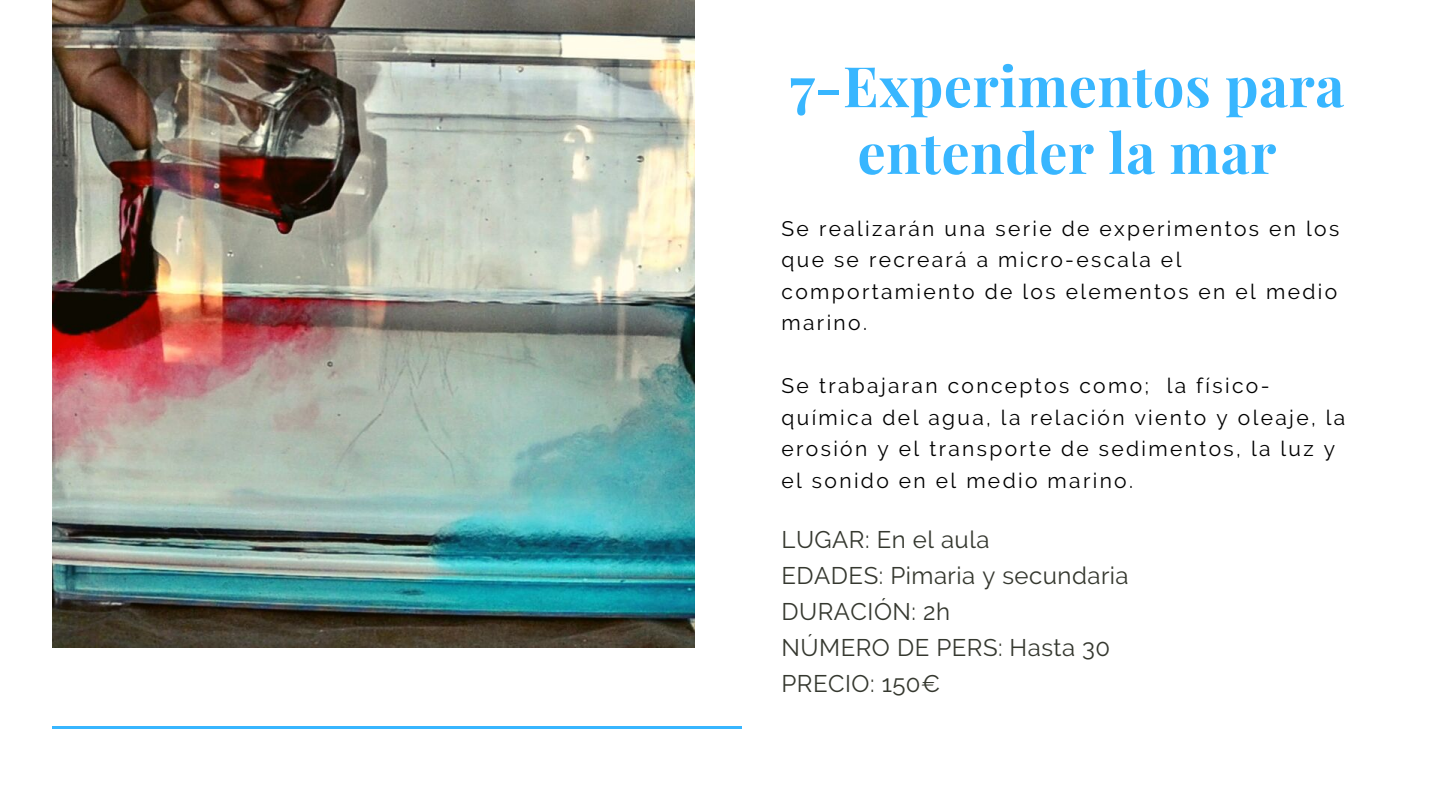
<style>
.page{position:relative;width:1440px;height:810px;background:#fff}
.page>*{position:absolute;margin:0;border:0;box-sizing:border-box;transform-origin:0 0}
.t1{font:700 56px/66.8px "Playfair Display";letter-spacing:.01em;color:#38b6ff;text-align:center}
.t2{font:24px/36px "Raleway";letter-spacing:.02em;color:#35382f}
.t3{font:21px/31.5px "Raleway";letter-spacing:.11em;color:#000}
</style>
<div class="page">
<img style="left:53px;top:0;width:642px;height:648px">
<hr style="left:53px;top:726px;width:689px;height:3px;background:#38b6ff">
<h1 class="t1" style="left:789px;top:51px;width:556px">7-Experimentos para entender la mar</h1>
<p class="t3" style="left:782px;top:213px;width:559px">Se realizarán una serie de experimentos en los que se recreará a micro-escala el comportamiento de los elementos en el medio marino.</p>
<p class="t3" style="left:782px;top:370px;width:565px">Se trabajaran conceptos como; la físico&shy;química del agua, la relación viento y oleaje, la erosión y el transporte de sedimentos, la luz y el sonido en el medio marino.</p>
<p class="t2" style="left:782px;top:521px;width:349px">LUGAR: En el aula<br>EDADES: Pimaria y secundaria<br>DURACIÓN: 2h<br>NÚMERO DE PERS: Hasta 30<br>PRECIO: 150€</p>
</div>
